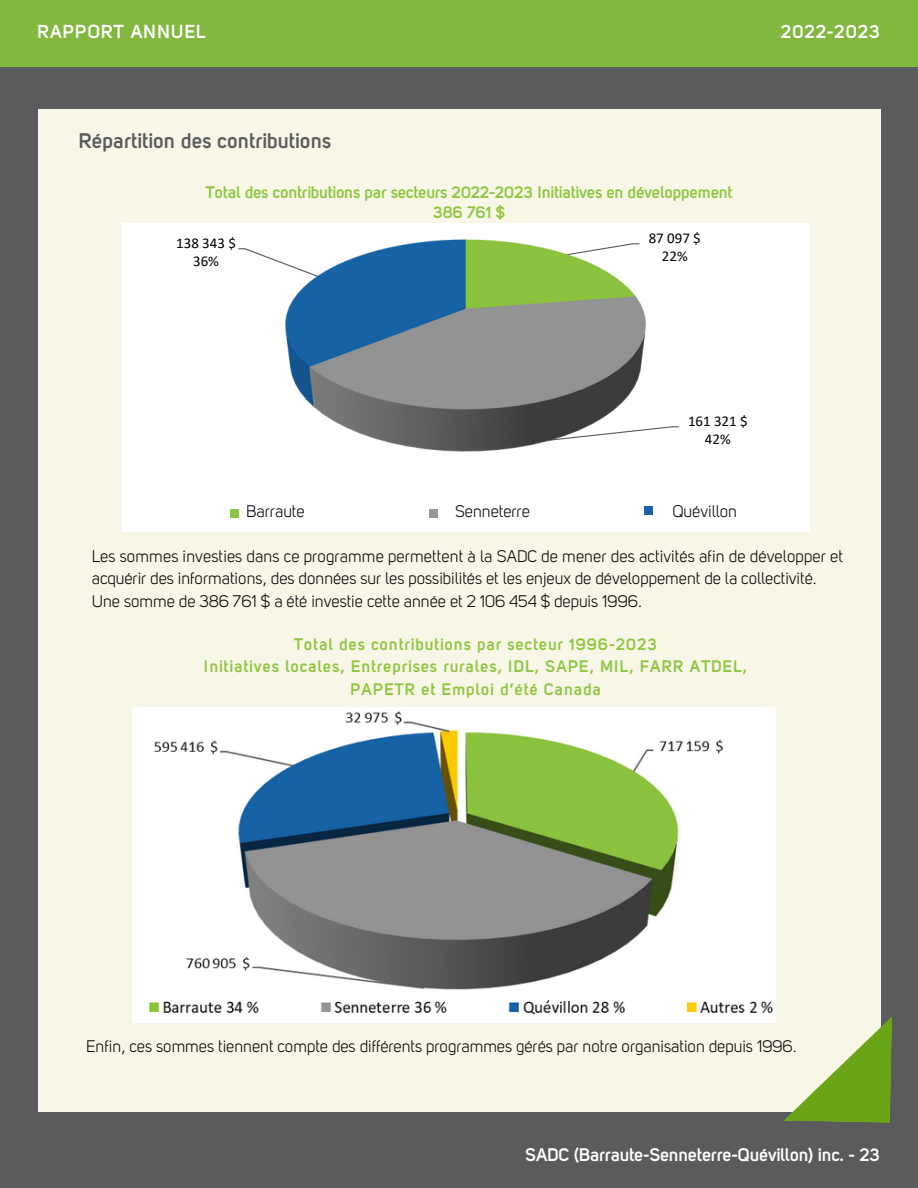
<style>
.page{position:relative;width:918px;height:1188px;background:#5b5b5d}
.page>*{position:absolute;margin:0;border:0;box-sizing:border-box;transform-origin:0 0}
.t1{font:700 21px "Uni Sans Semi";letter-spacing:.01em;color:#5b5b5d}
.t2{font:700 18.6px "Uni Sans Semi";letter-spacing:.05em;color:#fff}
.t3{font:700 18px "Uni Sans Semi";color:#fff}
.t4{font:16.5px/22.5px "Uni Sans Book";color:#000}
.t5{font:700 16.5px/22.5px "Uni Sans Semi";letter-spacing:.065em;color:#8dc63f;text-align:center}
.t6{font:700 16.5px "Uni Sans Semi";color:#8dc63f}
.t7{font:15px/18px "Calibri";color:#000;text-align:center}
</style>
<div class="page">
<div style="left:0;top:0;width:918px;height:67px;background:#82b840"></div>
<div style="left:38px;top:110px;width:842px;height:1002px;background:#f8f6e7"></div>
<svg style="left:784px;top:1016px;width:108px;height:107px"></svg>
<div style="left:122px;top:223px;width:687px;height:308px;background:#fff"></div>
<div style="left:230px;top:509px;width:9px;height:9px;background:#8dc63f"></div>
<div style="left:429px;top:509px;width:9px;height:9px;background:#969696"></div>
<div style="left:644px;top:506px;width:9px;height:9px;background:#1863a8"></div>
<img style="left:238px;top:239px;width:441px;height:213px">
<img style="left:132px;top:708px;width:644px;height:315px">
<p class="t2" style="left:38px;top:24px;width:170px">RAPPORT ANNUEL</p>
<p class="t2" style="left:781px;top:24px;width:101px">2022-2023</p>
<p class="t1" style="left:79px;top:132px;width:254px">Répartition des contributions</p>
<p class="t6" style="left:206px;top:186px;width:528px">Total des contributions par secteurs 2022-2023 Initiatives en développement</p>
<p class="t5" style="left:433px;top:202px;width:74px">386 761 $</p>
<p class="t7" style="left:176px;top:236px;width:61px">138 343 $<br>36%</p>
<p class="t7" style="left:649px;top:231px;width:54px">87 097 $<br>22%</p>
<p class="t7" style="left:688px;top:414px;width:61px">161 321 $<br>42%</p>
<p class="t4" style="left:246px;top:501px;width:60px">Barraute</p>
<p class="t4" style="left:455px;top:501px;width:76px">Senneterre</p>
<p class="t4" style="left:672px;top:501px;width:66px">Quévillon</p>
<p class="t4" style="left:92px;top:546px;width:753px">Les sommes investies dans ce programme permettent à la SADC de mener des activités afin de développer et</p>
<p class="t4" style="left:92px;top:569px;width:726px">acquérir des informations, des données sur les possibilités et les enjeux de développement de la collectivité.<br>Une somme de 386 761 $ a été investie cette année et 2 106 454 $ depuis 1996.</p>
<p class="t5" style="left:294px;top:634px;width:365px">Total des contributions par secteur 1996-2023</p>
<p class="t5" style="left:204px;top:657px;width:545px">Initiatives locales, Entreprises rurales, IDL, SAPE, MIL, FARR ATDEL,<br>PAPETR et Emploi d’été Canada</p>
<p class="t4" style="left:86px;top:1036px;width:712px">Enfin, ces sommes tiennent compte des différents programmes gérés par notre organisation depuis 1996.</p>
<p class="t3" style="left:525px;top:1148px;width:356px">SADC (Barraute-Senneterre-Quévillon) inc. - 23</p>
</div>
